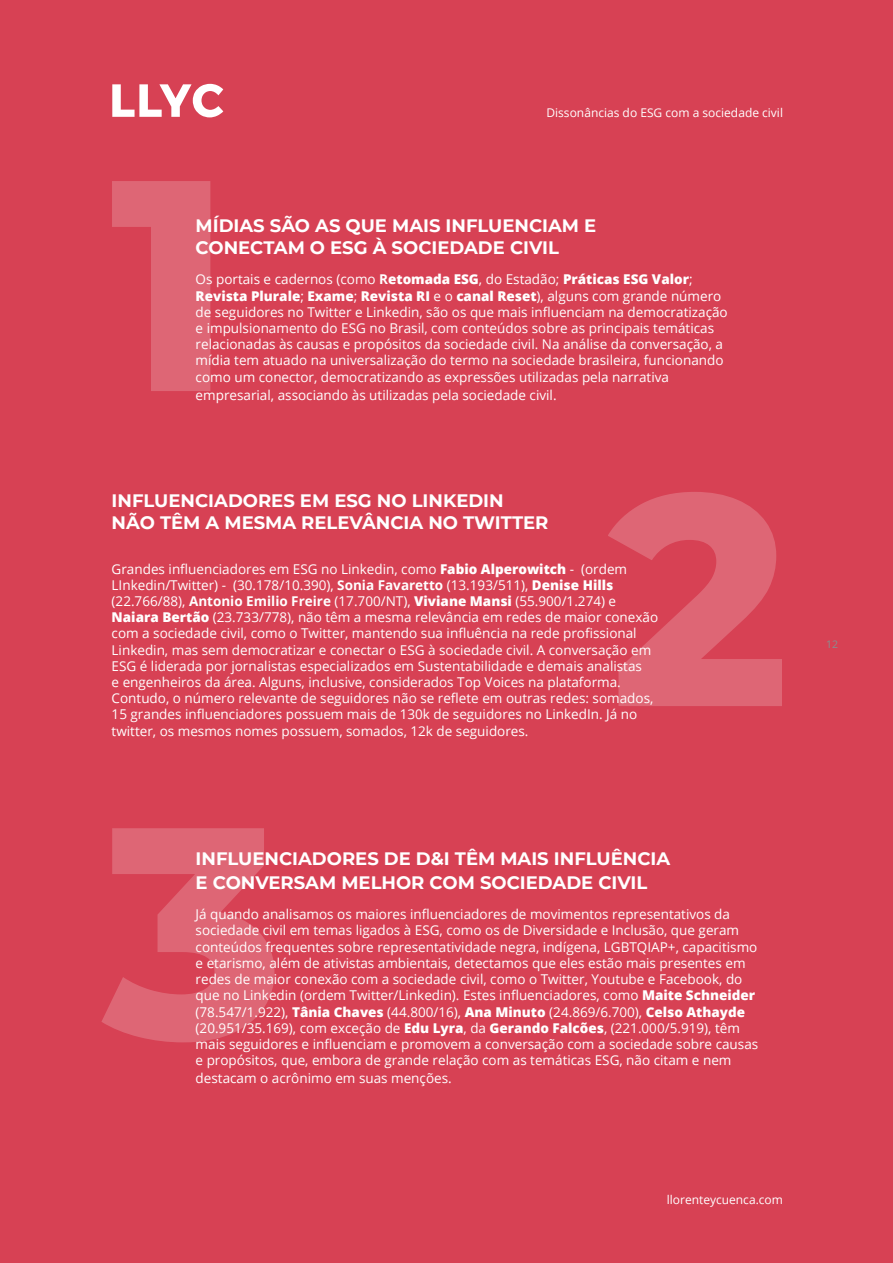
<style>
.page{position:relative;width:893px;height:1263px;background:#d74154}
.page>*{position:absolute;margin:0;border:0;box-sizing:border-box;transform-origin:0 0}
.t1{font:800 300px/647.1px "Montserrat";color:#fff}
.t2{font:700 18px/21.6px "Montserrat";color:#fff}
.t3{font:13.5px/16.2px "Open Sans";color:#fff}
.t4{font:12px "Open Sans";color:#fff}
.t5{font:10.5px "Open Sans";color:#878e90}
.s1{font-weight:700}
.s2{font-weight:800}
</style>
<div class="page">
<svg style="left:112px;top:84px;width:111px;height:33px"></svg>
<p class="t4" style="left:546px;top:105px;width:238px">Dissonâncias do ESG com a sociedade civil</p>
<h1 class="t1" style="left:103px;top:-56px;width:182px">1<br>3</h1>
<h2 class="t2" style="left:196px;top:214px;width:402px">MÍDIAS SÃO AS QUE MAIS INFLUENCIAM E<br>CONECTAM O ESG À SOCIEDADE CIVIL</h2>
<p class="t3" style="left:196px;top:271px;width:534px">Os portais e cadernos (como <span class="s1">R</span><span class="s2">etomada ESG</span>, do Estadão; <span class="s2">Práticas ESG Valor</span>; <span class="s2">Revista Plurale</span>; <span class="s2">Exame</span>; <span class="s2">Revista RI</span> e o <span class="s2">canal Reset</span>), alguns com grande número de seguidores no Twitter e Linkedin, são os que mais influenciam na democratização e impulsionamento do ESG no Brasil, com conteúdos sobre as principais temáticas relacionadas às causas e propósitos da sociedade civil. Na análise da conversação, a mídia tem atuado na universalização do termo na sociedade brasileira, funcionando como um conector, democratizando as expressões utilizadas pela narrativa</p>
<p class="t3" style="left:196px;top:386px;width:362px">empresarial, associando às utilizadas pela sociedade civil.</p>
<h1 class="t1" style="left:609px;top:259px;width:181px">2</h1>
<h2 class="t2" style="left:112px;top:489px;width:438px">INFLUENCIADORES EM ESG NO LINKEDIN<br>NÃO TÊM A MESMA RELEVÂNCIA NO TWITTER</h2>
<p class="t3" style="left:112px;top:560px;width:548px">Grandes influenciadores em ESG no Linkedin, como <span class="s2">Fabio Alperowitch</span> - (ordem LInkedin/Twitter) - (30.178/10.390), <span class="s1">Sonia Favaretto</span> (13.193/511), <span class="s2">Denise Hills </span>(22.766/88), <span class="s1">Antonio Emilio Freire</span> (17.700/NT), <span class="s2">Viviane Mansi</span> (55.900/1.274) e <span class="s2">Naiara Bertão</span> (23.733/778), não têm a mesma relevância em redes de maior conexão com a sociedade civil, como o Twitter, mantendo sua influência na rede profissional Linkedin, mas sem democratizar e conectar o ESG à sociedade civil. A conversação em ESG é liderada por jornalistas especializados em Sustentabilidade e demais analistas<br>e engenheiros da área. Alguns, inclusive, considerados Top Voices na plataforma.<br>Contudo, o número relevante de seguidores não se reflete em outras redes: somados, 15 grandes influenciadores possuem mais de 130k de seguidores no LinkedIn. Já no twitter, os mesmos nomes possuem, somados, 12k de seguidores.</p>
<h2 class="t2" style="left:196px;top:846px;width:476px;line-height:23.4px">INFLUENCIADORES DE D&amp;I TÊM MAIS INFLUÊNCIA<br>E CONVERSAM MELHOR COM SOCIEDADE CIVIL</h2>
<p class="t3" style="left:196px;top:906px;width:564px">Já quando analisamos os maiores influenciadores de movimentos representativos da sociedade civil em temas ligados à ESG, como os de Diversidade e Inclusão, que geram conteúdos frequentes sobre representatividade negra, indígena, LGBTQIAP+, capacitismo e etarismo, além de ativistas ambientais, detectamos que eles estão mais presentes em redes de maior conexão com a sociedade civil, como o Twitter, Youtube e Facebook, do que no Linkedin (ordem Twitter/Linkedin). Estes influenciadores, como <span class="s2">Maite Schneider </span>(78.547/1.922), <span class="s2">Tânia Chaves</span> (44.800/16), <span class="s2">Ana Minuto</span> (24.869/6.700), <span class="s2">Celso Athayde </span>(20.951/35.169), com exceção de <span class="s2">Edu Lyra</span>, da <span class="s2">Gerando Falcões</span>, (221.000/5.919), têm mais seguidores e influenciam e promovem a conversação com a sociedade sobre causas e propósitos, que, embora de grande relação com as temáticas ESG, não citam e nem</p>
<p class="t3" style="left:196px;top:1070px;width:258px">destacam o acrônimo em suas menções.</p>
<p class="t4" style="left:667px;top:1191px;width:118px">llorenteycuenca.com</p>
<p class="t5" style="left:826px;top:637px;width:14px">12</p>
</div>
